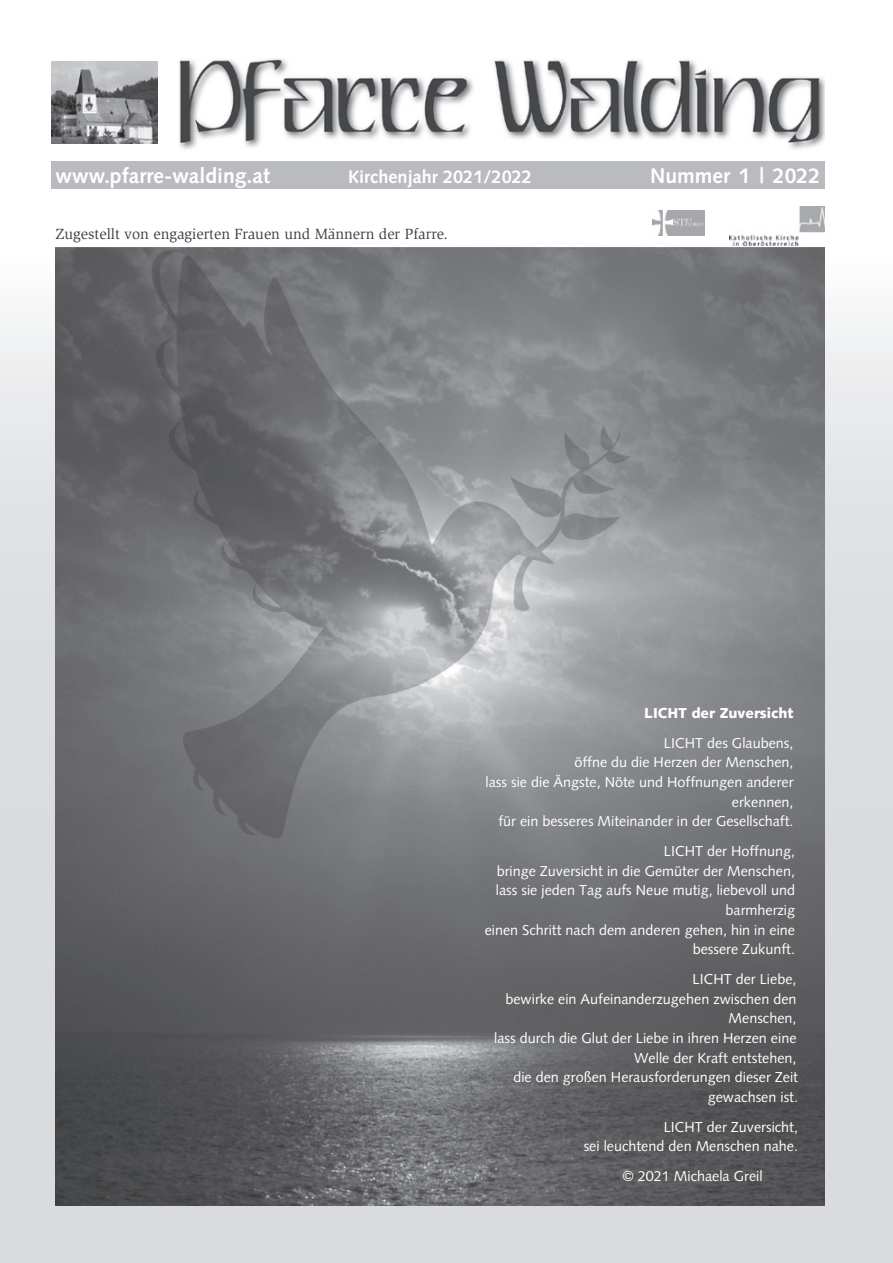
<style>
.page{position:relative;width:893px;height:1263px;background:#fff}
.page>*{position:absolute;margin:0;border:0;box-sizing:border-box;transform-origin:0 0}
.t1{font:700 21.15px "Syntax";color:#fff}
.t2{font:700 18.15px "Syntax";color:#fff}
.t3{font:15.15px "Slimbach";color:#3e3e3f}
.t4{font:14.4px/19.6px "Syntax";color:#fff;text-align:right}
.t5{font:900 14.4px "Syntax";color:#fff}
</style>
<div class="page">
<div style="left:0;top:0;width:893px;height:1263px;background:linear-gradient(to bottom,#fcfcfd,#cdced1)"></div>
<img style="left:178px;top:58px;width:646px;height:93px">
<img style="left:56px;top:247px;width:768px;height:959px">
<div style="left:51px;top:161px;width:773px;height:27px;background:#babbbe"></div>
<img style="left:51px;top:61px;width:106px;height:82px">
<div style="left:37px;top:204px;width:788px;height:43px;background:#fff"></div>
<img style="left:652px;top:210px;width:52px;height:25px">
<img style="left:729px;top:206px;width:95px;height:39px">
<h1 class="t1" style="left:56px;top:163px;width:216px">www.pfarre-walding.at</h1>
<p class="t2" style="left:348px;top:166px;width:185px">Kirchenjahr 2021/2022</p>
<h1 class="t1" style="left:650px;top:163px;width:172px">Nummer 1 | 2022</h1>
<p class="t3" style="left:56px;top:225px;width:394px">Zugestellt von engagierten Frauen und Männern der Pfarre.</p>
<p class="t5" style="left:644px;top:704px;width:151px">LICHT der Zuversicht</p>
<p class="t4" style="left:486px;top:733px;width:309px">LICHT des Glaubens,<br>öffne du die Herzen der Menschen,<br>lass sie die Ängste, Nöte und Hoffnungen anderer erkennen,<br>für ein besseres Miteinander in der Gesellschaft.</p>
<p class="t4" style="left:485px;top:841px;width:312px">LICHT der Hoffnung,<br>bringe Zuversicht in die Gemüter der Menschen, lass sie jeden Tag aufs Neue mutig, liebevoll und barmherzig<br>einen Schritt nach dem anderen gehen, hin in eine bessere Zukunft.</p>
<p class="t4" style="left:494px;top:969px;width:305px">LICHT der Liebe,<br>bewirke ein Aufeinanderzugehen zwischen den<br>Menschen,<br>lass durch die Glut der Liebe in ihren Herzen eine<br>Welle der Kraft entstehen,<br>die den großen Herausforderungen dieser Zeit gewachsen ist.</p>
<p class="t4" style="left:584px;top:1117px;width:216px">LICHT der Zuversicht,<br>sei leuchtend den Menschen nahe.</p>
<p class="t4" style="left:622px;top:1166px;width:142px">© 2021 Michaela Greil</p>
</div>
